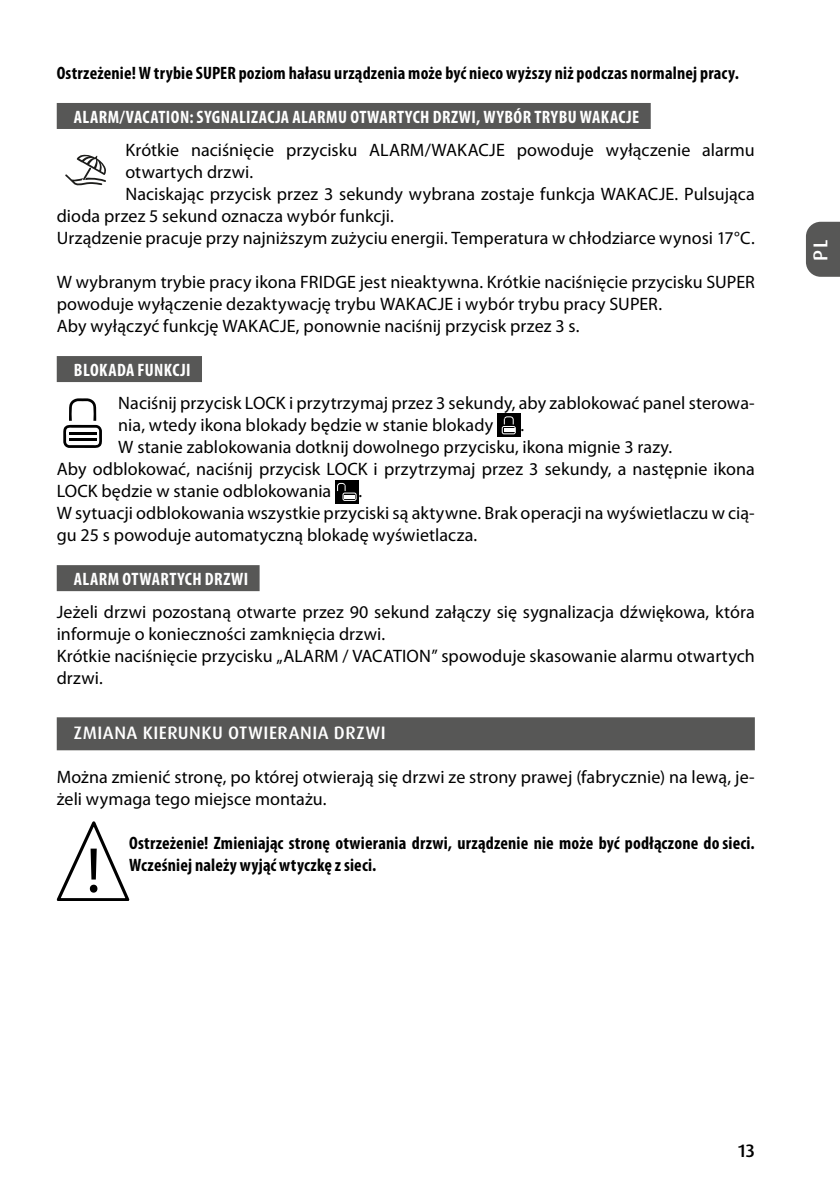
<style>
.page{position:relative;width:840px;height:1191px;background:#fff}
.page>*{position:absolute;margin:0;border:0;box-sizing:border-box;transform-origin:0 0}
.t1{font:500 20px "Dax Pro";color:#fff}
.t2{font:18px/22px "Myriad Pro";letter-spacing:.005em;color:#000}
.t3{font:700 condensed 18px/22px "Myriad Pro";letter-spacing:.01em;color:#000}
.t4{font:700 condensed 18px "Myriad Pro";letter-spacing:.025em;color:#fff}
.t5{font:500 18px "Dax Pro";letter-spacing:.03em;color:#fff}
.t6{font:500 18px "Dax Pro";color:#000}
</style>
<div class="page">
<svg style="left:806px;top:222px;width:33px;height:55px;background:#5f5f5e"></svg>
<div style="left:57px;top:103px;width:593px;height:26px;background:#575756"></div>
<div style="left:57px;top:356px;width:145px;height:26px;background:#575756"></div>
<div style="left:57px;top:565px;width:202px;height:26px;background:#575756"></div>
<div style="left:57px;top:717px;width:697px;height:33px;background:#575756"></div>
<div style="left:496px;top:413px;width:24px;height:24px;background:#000"></div>
<svg style="left:501px;top:416px;width:14px;height:18px"></svg>
<div style="left:335px;top:480px;width:23px;height:23px;background:#000"></div>
<svg style="left:337px;top:483px;width:19px;height:18px"></svg>
<svg style="left:57px;top:821px;width:72px;height:79px"></svg>
<svg style="left:65px;top:155px;width:41px;height:31px"></svg>
<svg style="left:63px;top:398px;width:39px;height:50px"></svg>
<hr style="left:69px;top:432px;width:27px;height:2px;background:#000">
<hr style="left:69px;top:438px;width:27px;height:3px;background:#000">
<p class="t3" style="left:57px;top:62px;width:683px">Ostrzeżenie! Wtrybie SUPER poziom hałasu urządzenia może być nieco wyższy niż podczas normalnej pracy.</p>
<p class="t4" style="left:74px;top:107px;width:566px">ALARM/VACATION: SYGNALIZACJA ALARMU OTWARTYCH DRZWI, WYBÓR TRYBU WAKACJE</p>
<p class="t2" style="left:125px;top:139px;width:630px">Krótkie naciśnięcie przycisku ALARM/WAKACJE powoduje wyłączenie alarmu</p>
<p class="t2" style="left:125px;top:161px;width:129px">otwartych drzwi.</p>
<p class="t2" style="left:125px;top:183px;width:630px">Naciskając przycisk przez 3 sekundy wybrana zostaje funkcja WAKACJE. Pulsująca</p>
<p class="t2" style="left:57px;top:205px;width:338px">dioda przez 5 sekund oznacza wybór funkcji.</p>
<p class="t2" style="left:57px;top:227px;width:699px">Urządzenie pracuje przy najniższym zużyciu energii. Temperatura w chłodziarce wynosi 17°C.</p>
<p class="t2" style="left:57px;top:271px;width:699px">W wybranym trybie pracy ikona FRIDGE jest nieaktywna. Krótkie naciśnięcie przycisku SUPER powoduje wyłączenie dezaktywację trybu WAKACJE i wybór trybu pracy SUPER.<br>Aby wyłączyć funkcję WAKACJE, ponownie naciśnij przycisk przez 3 s.</p>
<p class="t4" style="left:74px;top:360px;width:118px">BLOKADA FUNKCJI</p>
<p class="t2" style="left:118px;top:392px;width:637px">Naciśnij przycisk LOCK i przytrzymaj przez 3 sekundy, aby zablokować panel sterowa&shy;nia, wtedy ikona blokady będzie w stanie blokady</p>
<p class="t2" style="left:520px;top:414px;width:5px">.</p>
<p class="t2" style="left:118px;top:436px;width:555px">W stanie zablokowania dotknij dowolnego przycisku, ikona mignie 3 razy.</p>
<p class="t2" style="left:57px;top:458px;width:699px">Aby odblokować, naciśnij przycisk LOCK i przytrzymaj przez 3 sekundy, a następnie ikona</p>
<p class="t2" style="left:57px;top:480px;width:276px">LOCK będzie w stanie odblokowania</p>
<p class="t2" style="left:57px;top:480px;width:699px;text-indent:301px">.<br>W sytuacji odblokowania wszystkie przyciski są aktywne. Brak operacji na wyświetlaczu w cią&shy;gu 25 s powoduje automatyczną blokadę wyświetlacza.</p>
<p class="t4" style="left:74px;top:569px;width:176px">ALARM OTWARTYCH DRZWI</p>
<p class="t2" style="left:57px;top:601px;width:699px">Jeżeli drzwi pozostaną otwarte przez 90 sekund załączy się sygnalizacja dźwiękowa, która informuje o konieczności zamknięcia drzwi.<br>Krótkie naciśnięcie przycisku „ALARM / VACATION” spowoduje skasowanie alarmu otwartych drzwi.</p>
<p class="t5" style="left:74px;top:721px;width:313px">ZMIANA KIERUNKU OTWIERANIA DRZWI</p>
<p class="t2" style="left:57px;top:766px;width:699px">Można zmienić stronę, po której otwierają się drzwi ze strony prawej (fabrycznie) na lewą, je&shy;żeli wymaga tego miejsce montażu.</p>
<p class="t3" style="left:129px;top:832px;width:626px">Ostrzeżenie! Zmieniając stronę otwierania drzwi, urządzenie nie może być podłączone do sieci.<br>Wcześniej należy wyjąć wtyczkę zsieci.</p>
<p class="t1" style="left:807px;top:261px;width:23px;rotate:-90deg">PL</p>
<p class="t6" style="left:737px;top:1139px;width:18px">13</p>
</div>
